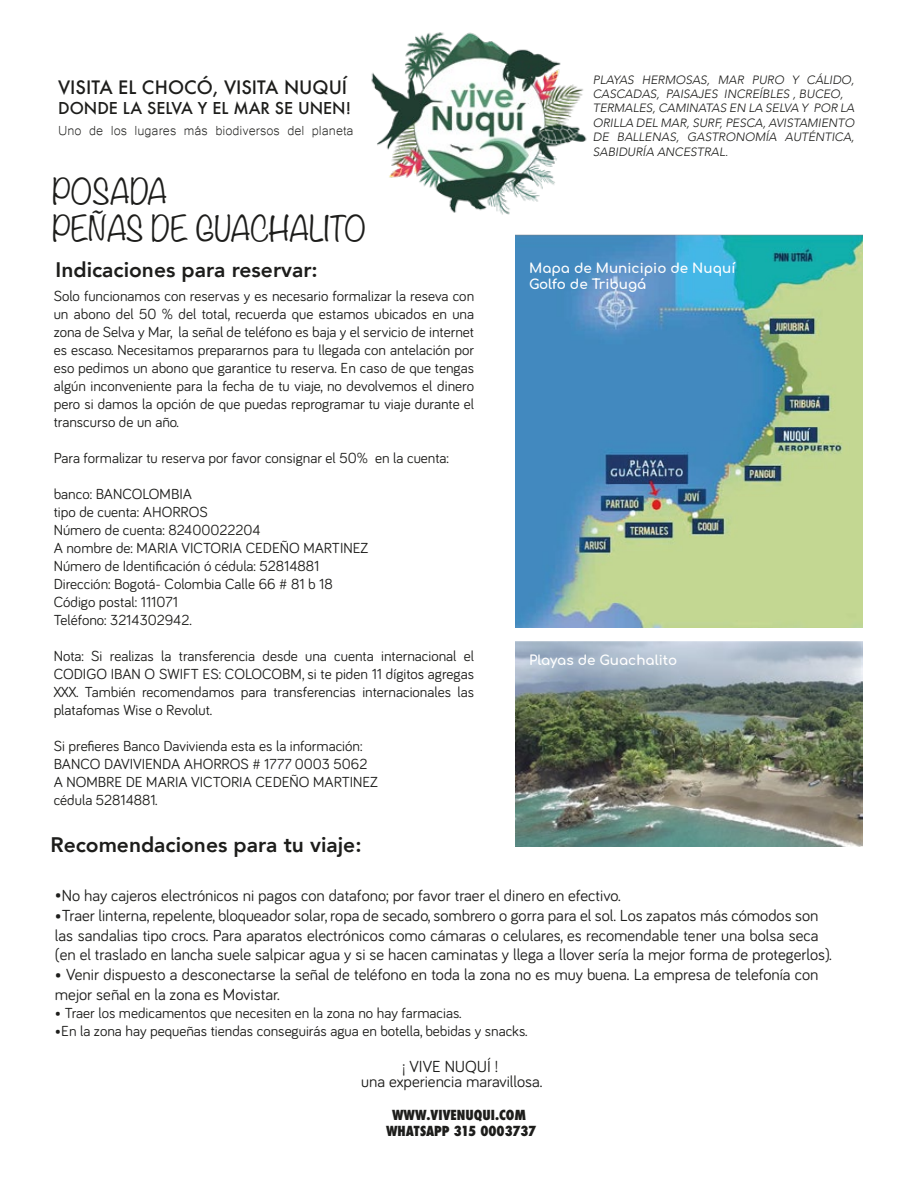
<style>
.page{position:relative;width:918px;height:1188px;background:#fff}
.page>*{position:absolute;margin:0;border:0;box-sizing:border-box;transform-origin:0 0}
.t1{font:300 31.05px/37.3px "Noteworthy";color:#1d1d1b}
.t2{font:800 21px "Avenir";color:#1d1d1b}
.t3{font:500 18px "Futura";color:#1d1d1b}
.t4{font:17.1px "Microsoft Yi Baiti";color:#1d1d1b}
.t5{font:16.5px/19.8px "Bariol";color:#1d1d1b}
.t6{font:500 15.9px "Futura";color:#1d1d1b}
.t7{font:15px/18px "Bariol";color:#1d1d1b;text-align:justify}
.t8{font:13.5px/16.2px "Comfortaa";color:#fff}
.t9{font:800 condensed 13.5px/16.2px "Futura";color:#1d1d1b;text-align:center}
.t10{font:italic 300 12px/14.4px "Avenir";color:#1d1d1b}
</style>
<div class="page">
<img style="left:371px;top:32px;width:216px;height:183px">
<img style="left:516px;top:234px;width:347px;height:394px">
<img style="left:516px;top:642px;width:347px;height:205px">
<p class="t3" style="left:58px;top:75px;width:291px">VISITA EL CHOCÓ, VISITA NUQUÍ</p>
<p class="t6" style="left:58px;top:98px;width:294px">DONDE LA SELVA Y EL MAR SE UNEN!</p>
<p class="t4" style="left:58px;top:120px;width:297px">Uno de los lugares más biodiversos del planeta</p>
<h1 class="t1" style="left:52px;top:172px;width:315px">POSADA<br>PEÑAS DE GUACHALITO</h1>
<h2 class="t2" style="left:56px;top:254px;width:264px">Indicaciones para reservar:</h2>
<p class="t7" style="left:54px;top:286px;width:422px">Solo funcionamos con reservas y es necesario formalizar la reseva con un abono del 50 % del total, recuerda que estamos ubicados en una zona de Selva y Mar, la señal de teléfono es baja y el servicio de internet es escaso. Necesitamos prepararnos para tu llegada con antelación por eso pedimos un abono que garantice tu reserva. En caso de que tengas algún inconveniente para la fecha de tu viaje, no devolvemos el dinero pero si damos la opción de que puedas reprogramar tu viaje durante el transcurso de un año.</p>
<p class="t7" style="left:54px;top:448px;width:397px">Para formalizar tu reserva por favor consignar el 50% en la cuenta:</p>
<p class="t7" style="left:54px;top:484px;width:316px;text-align:left">banco: BANCOLOMBIA<br>tipo de cuenta: AHORROS<br>Número de cuenta: 82400022204<br>A nombre de: MARIA VICTORIA CEDEÑO MARTINEZ<br>Número de Identificación ó cédula: 52814881<br>Dirección: Bogotá- Colombia Calle 66 # 81 b 18<br>Código postal: 111071<br>Teléfono: 3214302942.</p>
<p class="t7" style="left:54px;top:646px;width:422px">Nota: Si realizas la transferencia desde una cuenta internacional el CODIGO IBAN O SWIFT ES: COLOCOBM, si te piden 11 dígitos agregas XXX. También recomendamos para transferencias internacionales las platafomas Wise o Revolut.</p>
<p class="t7" style="left:54px;top:736px;width:326px;text-align:left">Si prefieres Banco Davivienda esta es la información:<br>BANCO DAVIVIENDA AHORROS # 1777 0003 5062<br>A NOMBRE DE MARIA VICTORIA CEDEÑO MARTINEZ cédula 52814881.</p>
<p class="t10" style="left:593px;top:72px;width:263px">PLAYAS HERMOSAS, MAR PURO Y CÁLIDO, CASCADAS, PAISAJES INCREÍBLES , BUCEO, TERMALES, CAMINATAS EN LA SELVA Y POR LA ORILLA DEL MAR, SURF, PESCA, AVISTAMIENTO DE BALLENAS, GASTRONOMÍA AUTÉNTICA, SABIDURÍA ANCESTRAL.</p>
<p class="t8" style="left:529px;top:258px;width:208px">Mapa de Municipio de Nuquí<br>Golfo de Tribugá</p>
<p class="t8" style="left:529px;top:650px;width:150px">Playas de Guachalito</p>
<h2 class="t2" style="left:50px;top:829px;width:313px">Recomendaciones para tu viaje:</h2>
<p class="t5" style="left:55px;top:885px;width:567px">•No hay cajeros electrónicos ni pagos con datafono; por favor traer el dinero en efectivo.</p>
<p class="t5" style="left:55px;top:904px;width:778px">•Traer linterna, repelente, bloqueador solar, ropa de secado, sombrero o gorra para el sol. Los zapatos más cómodos son las sandalias tipo crocs. Para aparatos electrónicos como cámaras o celulares, es recomendable tener una bolsa seca (en el traslado en lancha suele salpicar agua y si se hacen caminatas y llega a llover sería la mejor forma de protegerlos).</p>
<p class="t5" style="left:55px;top:964px;width:765px">• Venir dispuesto a desconectarse la señal de teléfono en toda la zona no es muy buena. La empresa de telefonía con mejor señal en la zona es Movistar.</p>
<p class="t7" style="left:55px;top:1003px;width:408px">• Traer los medicamentos que necesiten en la zona no hay farmacias.</p>
<p class="t7" style="left:55px;top:1021px;width:474px">•En la zona hay pequeñas tiendas conseguirás agua en botella, bebidas y snacks.</p>
<p class="t5" style="left:402px;top:1056px;width:98px">¡ VIVE NUQUÍ !</p>
<p class="t5" style="left:361px;top:1071px;width:183px">una experiencia maravillosa.</p>
<p class="t9" style="left:386px;top:1107px;width:152px">WWW.VIVENUQUI.COM<br>WHATSAPP 315 0003737</p>
</div>
